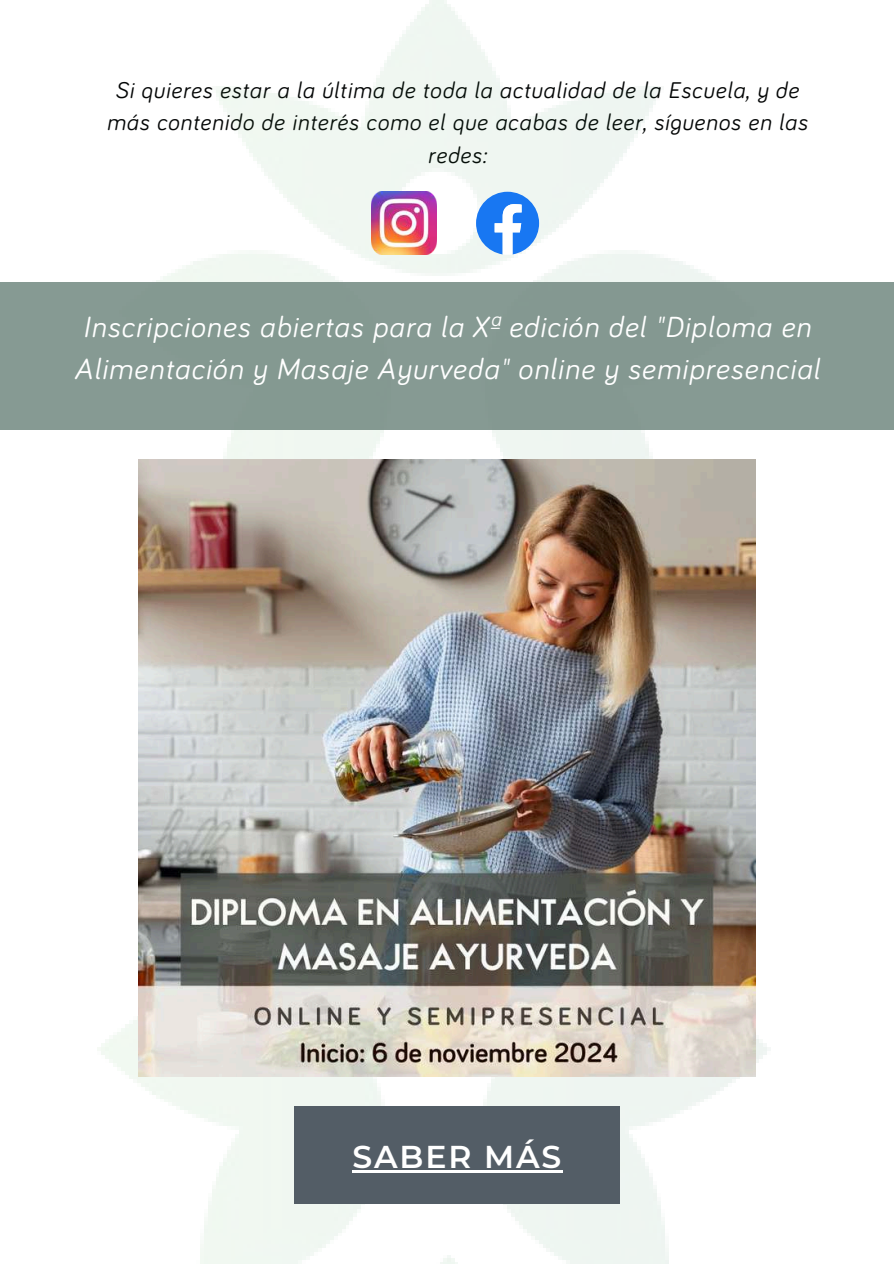
<style>
.page{position:relative;width:894px;height:1264px;background:#fff}
.page>*{position:absolute;margin:0;border:0;box-sizing:border-box;transform-origin:0 0}
.t1{font:600 31.5px "Montserrat";letter-spacing:.06em;color:#fff}
.t2{font:italic 30px/41.7px "Bariol";letter-spacing:.035em;color:#fff}
.t3{font:italic 23.4px/32.7px "Bariol";letter-spacing:.035em;color:#040606;text-align:center}
</style>
<div class="page">
<img style="left:101px;top:646px;width:666px;height:504px">
<img style="left:156px;top:0;width:600px;height:646px">
<img style="left:371px;top:192px;width:65px;height:63px">
<svg style="left:476px;top:192px;width:63px;height:63px"></svg>
<div style="left:0;top:282px;width:893px;height:148px;background:#869a93"></div>
<img style="left:200px;top:1150px;width:469px;height:113px">
<img style="left:138px;top:459px;width:617px;height:617px">
<div style="left:294px;top:1105px;width:325px;height:98px;background:#535d66"></div>
<hr style="left:352px;top:1169px;width:211px;height:3px;background:#fff">
<p class="t3" style="left:106px;top:74px;width:702px">Si quieres estar a la última de toda la actualidad de la Escuela, y de más contenido de interés como el que acabas de leer, síguenos en las redes:</p>
<p class="t2" style="left:74px;top:307px;width:746px">Inscripciones abiertas para la Xª edición del "Diploma en<br>Alimentación y Masaje Ayurveda" online y semipresencial</p>
<h1 class="t1" style="left:352px;top:1137px;width:210px">SABER MÁS</h1>
</div>
